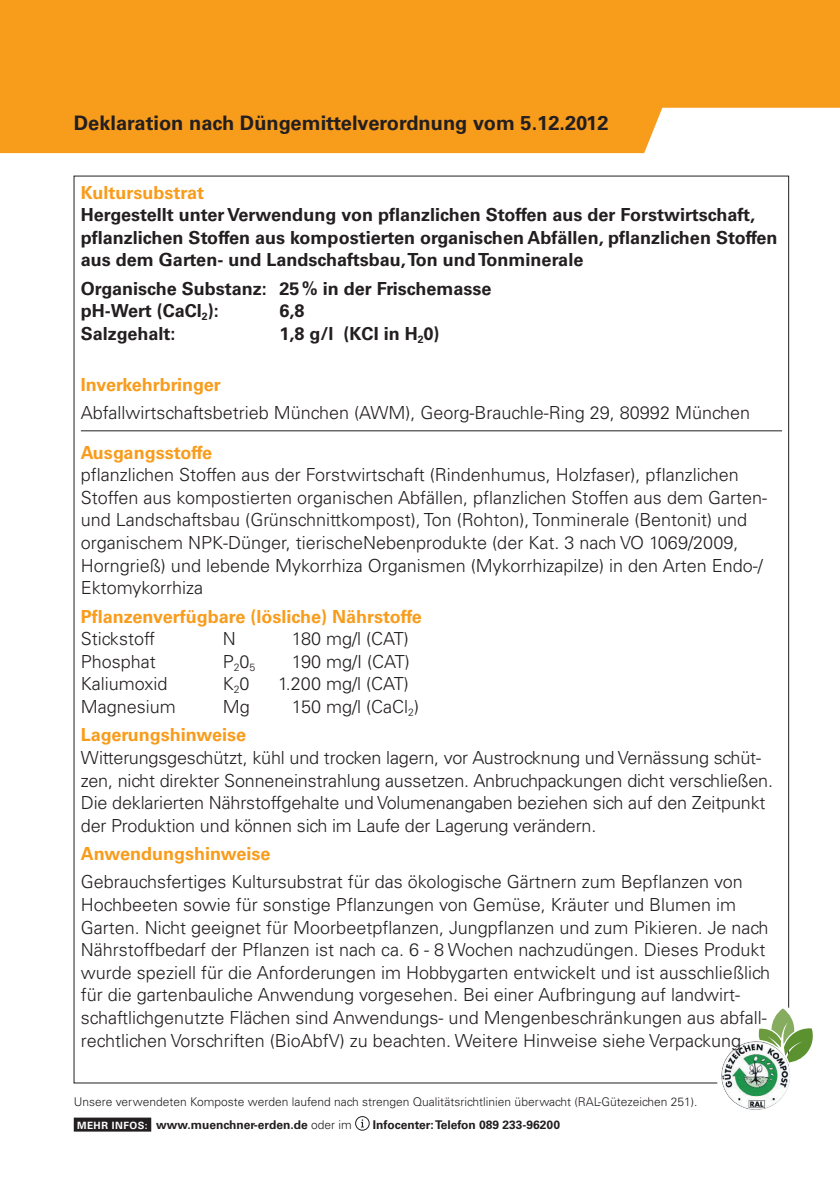
<style>
.page{position:relative;width:840px;height:1191px;background:#fff}
.page>*{position:absolute;margin:0;border:0;box-sizing:border-box;transform-origin:0 0}
.t1{font:700 20px "Univers LT Std";color:#231f20}
.t2{font:300 18px/22.6px "Univers LT Std";color:#231f20}
.t3{font:700 18px/22.6px "Univers LT Std";color:#231f20}
.t4{font:700 18px "Univers LT Std";color:#f89c1c}
.t5{font:300 12px "Univers LT Std";color:#231f20}
.t6{font:700 12px "Univers LT Std";color:#231f20}
.t7{font:700 10px "Univers LT Std";color:#fff}
.s1{font-size:10px;color:#fff}
.s2{font-weight:300}
</style>
<div class="page">
<div style="left:0;top:0;width:839px;height:153px;background:#f89c1c"></div>
<svg style="left:758px;top:1007px;width:55px;height:55px"></svg>
<img style="left:721px;top:1041px;width:68px;height:68px">
<div style="left:719px;top:1039px;width:72px;height:72px;border:1px solid #fff;border-radius:50%"></div>
<hr style="left:81px;top:430px;width:700px;height:1px;background:#231f20">
<div style="left:74px;top:1117px;width:77px;height:14px;background:#231f20"></div>
<svg style="left:360px;top:1119px;width:4px;height:8px"></svg>
<div style="left:355px;top:1116px;width:14px;height:14px;border:1px solid #231f20;border-radius:50%"></div>
<p class="t1" style="left:74px;top:112px;width:536px">Deklaration nach Düngemittelverordnung vom 5.12.2012</p>
<p class="t4" style="left:81px;top:182px;width:125px">Kultursubstrat</p>
<p class="t3" style="left:81px;top:204px;width:697px">Hergestellt unter Verwendung von pflanzlichen Stoffen aus der Forstwirtschaft, pflanzlichen Stoffen aus kompostierten organischen Abfällen, pflanzlichen Stoffen aus dem Garten- und Landschaftsbau, Ton und Tonminerale</p>
<p class="t3" style="left:81px;top:277px;width:412px">Organische Substanz: 25% in der Frischemasse pH-Wert (CaCl<sub>2</sub>):</p>
<p class="t3" style="left:279px;top:300px;width:27px">6,8</p>
<p class="t3" style="left:81px;top:322px;width:96px">Salzgehalt:</p>
<p class="t3" style="left:279px;top:322px;width:161px">1,8 g/l (KCI in H<sub>2</sub>0)</p>
<p class="t4" style="left:81px;top:374px;width:141px">Inverkehrbringer</p>
<p class="t2" style="left:81px;top:401px;width:670px">Abfallwirtschaftsbetrieb München (AWM), Georg-Brauchle-Ring 29, 80992 München</p>
<p class="t4" style="left:81px;top:442px;width:133px">Ausgangsstoffe</p>
<p class="t2" style="left:81px;top:463px;width:687px">pflanzlichen Stoffen aus der Forstwirtschaft (Rindenhumus, Holzfaser), pflanzlichen Stoffen aus kompostierten organischen Abfällen, pflanzlichen Stoffen aus dem Garten&shy;und Landschaftsbau (Grünschnittkompost), Ton (Rohton), Tonminerale (Bentonit) und organischem NPK-Dünger, tierischeNebenprodukte (der Kat. 3 nach VO 1069/2009, Horngrieß) und lebende Mykorrhiza Organismen (Mykorrhizapilze) in den Arten Endo-/ Ektomykorrhiza</p>
<p class="t4" style="left:81px;top:605px;width:342px">Pflanzenverfügbare (lösliche) Nährstoffe</p>
<p class="t2" style="left:81px;top:627px;width:76px">Stickstoff</p>
<p class="t2" style="left:223px;top:627px;width:14px">N</p>
<p class="t2" style="left:291px;top:627px;width:119px">180 mg/l (CAT)</p>
<p class="t2" style="left:81px;top:650px;width:77px">Phosphat</p>
<p class="t2" style="left:223px;top:650px;width:34px">P<sub>2</sub>0<sub>5</sub></p>
<p class="t2" style="left:292px;top:650px;width:119px">190 mg/I (CAT)</p>
<p class="t2" style="left:81px;top:672px;width:88px">Kaliumoxid</p>
<p class="t2" style="left:223px;top:672px;width:28px">K<sub>2</sub>0</p>
<p class="t2" style="left:278px;top:672px;width:132px">1.200 mg/l (CAT)</p>
<p class="t2" style="left:81px;top:695px;width:97px">Magnesium</p>
<p class="t2" style="left:223px;top:695px;width:28px">Mg</p>
<p class="t2" style="left:292px;top:695px;width:128px">150 mg/l (CaCl<sub>2</sub>)</p>
<p class="t4" style="left:81px;top:724px;width:167px">Lagerungshinweise</p>
<p class="t2" style="left:81px;top:746px;width:693px">Witterungsgeschützt, kühl und trocken lagern, vor Austrocknung und Vernässung schüt&shy;zen, nicht direkter Sonneneinstrahlung aussetzen. Anbruchpackungen dicht verschließen.<br>Die deklarierten Nährstoffgehalte und Volumenangaben beziehen sich auf den Zeitpunkt der Produktion und können sich im Laufe der Lagerung verändern.</p>
<p class="t4" style="left:81px;top:843px;width:191px">Anwendungshinweise</p>
<p class="t2" style="left:81px;top:870px;width:690px">Gebrauchsfertiges Kultursubstrat für das ökologische Gärtnern zum Bepflanzen von Hochbeeten sowie für sonstige Pflanzungen von Gemüse, Kräuter und Blumen im Garten. Nicht geeignet für Moorbeetpflanzen, Jungpflanzen und zum Pikieren. Je nach Nährstoffbedarf der Pflanzen ist nach ca. 6 - 8 Wochen nachzudüngen. Dieses Produkt wurde speziell für die Anforderungen im Hobbygarten entwickelt und ist ausschließlich für die gartenbauliche Anwendung vorgesehen. Bei einer Aufbringung auf landwirt&shy;schaftlichgenutzte Flächen sind Anwendungs- und Mengenbeschränkungen aus abfall&shy;rechtlichen Vorschriften (BioAbfV) zu beachten. Weitere Hinweise siehe Verpackung.</p>
<p class="t5" style="left:74px;top:1094px;width:625px">Unsere verwendeten Komposte werden laufend nach strengen Qualitätsrichtlinien überwacht (RAL-Gütezeichen 251).</p>
<p class="t7" style="left:77px;top:1119px;width:47px">Mehr Infos</p>
<p class="t6" style="left:145px;top:1117px;width:208px"><span class="s1">:</span> www.muenchner-erden.de <span class="s2">oder im</span></p>
<p class="t6" style="left:373px;top:1117px;width:189px">Infocenter: Telefon 089 233-96200</p>
</div>
